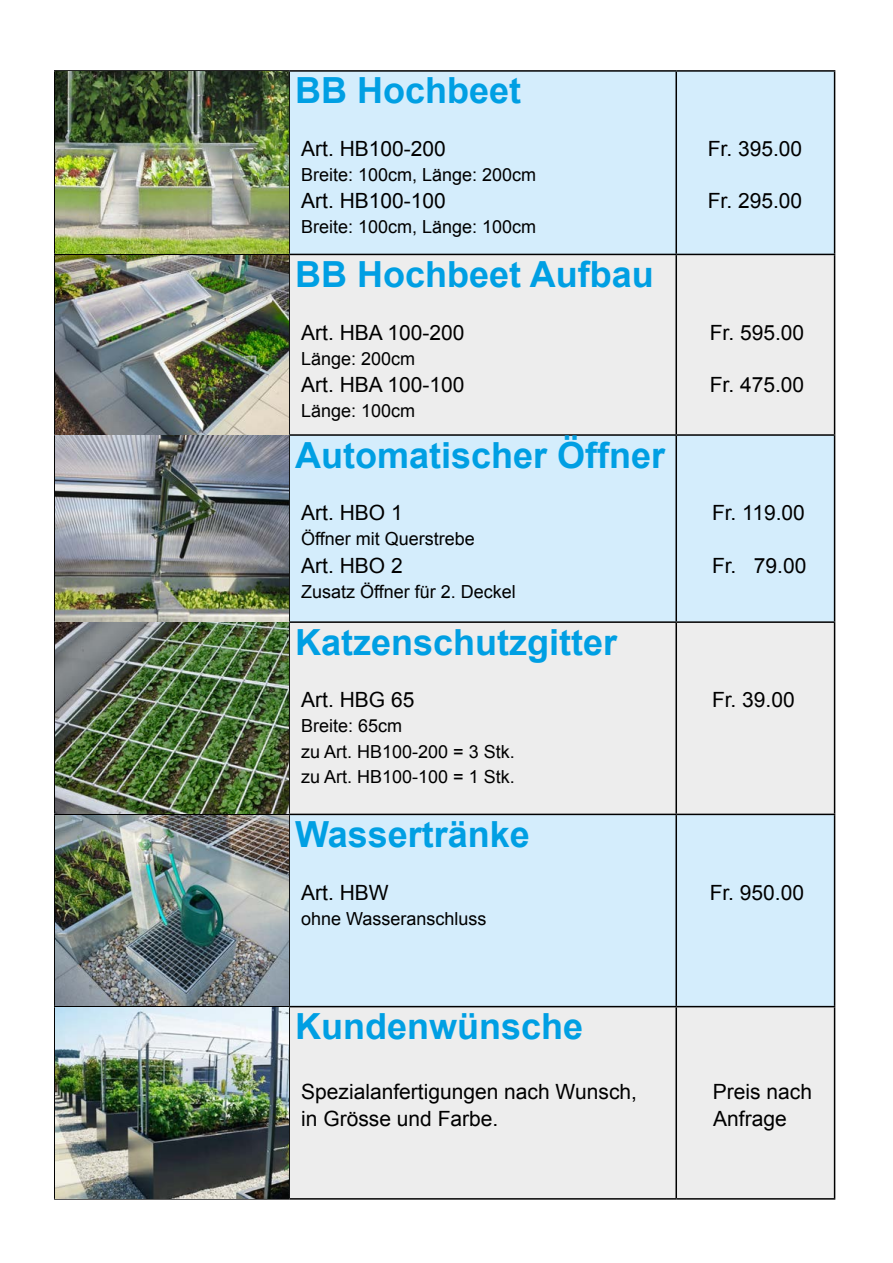
<style>
.page{position:relative;width:893px;height:1263px;background:#fff}
.page>*{position:absolute;margin:0;border:0;box-sizing:border-box;transform-origin:0 0}
.t1{font:700 36px "Arial";color:#009fe3}
.t2{font:21px "Arial";color:#000}
.t3{font:18px/25px "Arial";color:#000}
</style>
<div class="page">
<div style="left:290px;top:72px;width:544px;height:182px;background:#d4edfc"></div>
<svg style="left:290px;top:255px;width:544px;height:943px;background:#e2ecf2"></svg>
<hr style="left:54px;top:70px;width:235px;height:2px;background:#000">
<hr style="left:54px;top:72px;width:2px;height:182px;background:#000">
<hr style="left:289px;top:70px;width:387px;height:2px;background:#000">
<hr style="left:288px;top:72px;width:2px;height:182px;background:#000">
<hr style="left:676px;top:70px;width:159px;height:2px;background:#000">
<hr style="left:675px;top:72px;width:2px;height:182px;background:#000">
<hr style="left:834px;top:72px;width:1px;height:182px;background:#000">
<hr style="left:54px;top:254px;width:235px;height:1px;background:#000">
<hr style="left:54px;top:255px;width:2px;height:179px;background:#000">
<hr style="left:289px;top:254px;width:387px;height:1px;background:#000">
<hr style="left:288px;top:255px;width:2px;height:179px;background:#000">
<hr style="left:676px;top:254px;width:159px;height:1px;background:#000">
<hr style="left:675px;top:255px;width:2px;height:179px;background:#000">
<hr style="left:834px;top:255px;width:1px;height:179px;background:#000">
<hr style="left:54px;top:434px;width:235px;height:2px;background:#000">
<hr style="left:54px;top:436px;width:2px;height:185px;background:#000">
<hr style="left:289px;top:434px;width:387px;height:2px;background:#000">
<hr style="left:288px;top:436px;width:2px;height:185px;background:#000">
<hr style="left:676px;top:434px;width:159px;height:2px;background:#000">
<hr style="left:675px;top:436px;width:2px;height:185px;background:#000">
<hr style="left:834px;top:436px;width:1px;height:185px;background:#000">
<hr style="left:54px;top:621px;width:235px;height:2px;background:#000">
<hr style="left:54px;top:623px;width:2px;height:191px;background:#000">
<hr style="left:289px;top:621px;width:387px;height:2px;background:#000">
<hr style="left:288px;top:623px;width:2px;height:191px;background:#000">
<hr style="left:676px;top:621px;width:159px;height:2px;background:#000">
<hr style="left:675px;top:623px;width:2px;height:191px;background:#000">
<hr style="left:834px;top:623px;width:1px;height:191px;background:#000">
<hr style="left:54px;top:814px;width:235px;height:1px;background:#000">
<hr style="left:54px;top:815px;width:2px;height:191px;background:#000">
<hr style="left:289px;top:814px;width:387px;height:1px;background:#000">
<hr style="left:288px;top:815px;width:2px;height:191px;background:#000">
<hr style="left:676px;top:814px;width:159px;height:1px;background:#000">
<hr style="left:675px;top:815px;width:2px;height:191px;background:#000">
<hr style="left:834px;top:815px;width:1px;height:191px;background:#000">
<hr style="left:54px;top:1006px;width:235px;height:1px;background:#000">
<hr style="left:54px;top:1007px;width:2px;height:191px;background:#000">
<hr style="left:289px;top:1006px;width:387px;height:1px;background:#000">
<hr style="left:288px;top:1007px;width:2px;height:191px;background:#000">
<hr style="left:676px;top:1006px;width:159px;height:1px;background:#000">
<hr style="left:675px;top:1007px;width:2px;height:191px;background:#000">
<hr style="left:834px;top:1007px;width:1px;height:191px;background:#000">
<hr style="left:54px;top:1198px;width:235px;height:1px;background:#000">
<hr style="left:289px;top:1198px;width:387px;height:1px;background:#000">
<hr style="left:676px;top:1198px;width:159px;height:1px;background:#000">
<img style="left:56px;top:72px;width:232px;height:362px">
<img style="left:56px;top:436px;width:232px;height:185px">
<img style="left:56px;top:623px;width:232px;height:575px">
<h1 class="t1" style="left:295px;top:66px;width:228px">BB Hochbeet</h1>
<p class="t2" style="left:301px;top:135px;width:146px">Art. HB100-200</p>
<p class="t2" style="left:708px;top:135px;width:96px">Fr. 395.00</p>
<p class="t3" style="left:301px;top:162px;width:237px">Breite: 100cm, Länge: 200cm</p>
<p class="t2" style="left:301px;top:187px;width:146px">Art. HB100-100</p>
<p class="t2" style="left:708px;top:187px;width:96px">Fr. 295.00</p>
<p class="t3" style="left:301px;top:215px;width:237px">Breite: 100cm, Länge: 100cm</p>
<h1 class="t1" style="left:295px;top:250px;width:360px">BB Hochbeet Aufbau</h1>
<p class="t2" style="left:301px;top:318px;width:165px">Art. HBA 100-200</p>
<p class="t2" style="left:710px;top:318px;width:96px">Fr. 595.00</p>
<p class="t3" style="left:301px;top:346px;width:116px">Länge: 200cm</p>
<p class="t2" style="left:301px;top:371px;width:165px">Art. HBA 100-100</p>
<p class="t2" style="left:710px;top:371px;width:96px">Fr. 475.00</p>
<p class="t3" style="left:301px;top:398px;width:116px">Länge: 100cm</p>
<h1 class="t1" style="left:295px;top:431px;width:372px">Automatischer Öffner</h1>
<p class="t2" style="left:301px;top:499px;width:103px">Art. HBO 1</p>
<p class="t2" style="left:712px;top:499px;width:94px">Fr. 119.00</p>
<p class="t3" style="left:301px;top:527px;width:175px">Öffner mit Querstrebe</p>
<p class="t2" style="left:301px;top:551px;width:103px">Art. HBO 2</p>
<p class="t2" style="left:712px;top:551px;width:96px">Fr. 79.00</p>
<p class="t3" style="left:301px;top:579px;width:216px">Zusatz Öffner für 2. Deckel</p>
<h1 class="t1" style="left:295px;top:618px;width:324px">Katzenschutzgitter</h1>
<p class="t2" style="left:301px;top:686px;width:115px">Art. HBG 65</p>
<p class="t2" style="left:712px;top:686px;width:84px">Fr. 39.00</p>
<p class="t3" style="left:301px;top:714px;width:215px">Breite: 65cm<br>zu Art. HB100-200 = 3 Stk. zu Art. HB100-100 = 1 Stk.</p>
<h1 class="t1" style="left:295px;top:810px;width:236px">Wassertränke</h1>
<p class="t2" style="left:301px;top:878px;width:89px">Art. HBW</p>
<p class="t2" style="left:710px;top:878px;width:96px">Fr. 950.00</p>
<p class="t3" style="left:301px;top:906px;width:187px">ohne Wasseranschluss</p>
<h1 class="t1" style="left:295px;top:1002px;width:290px">Kundenwünsche</h1>
<p class="t2" style="left:301px;top:1078px;width:337px">Spezialanfertigungen nach Wunsch,</p>
<p class="t2" style="left:713px;top:1078px;width:101px">Preis nach</p>
<p class="t2" style="left:301px;top:1105px;width:199px">in Grösse und Farbe.</p>
<p class="t2" style="left:713px;top:1105px;width:75px">Anfrage</p>
</div>
